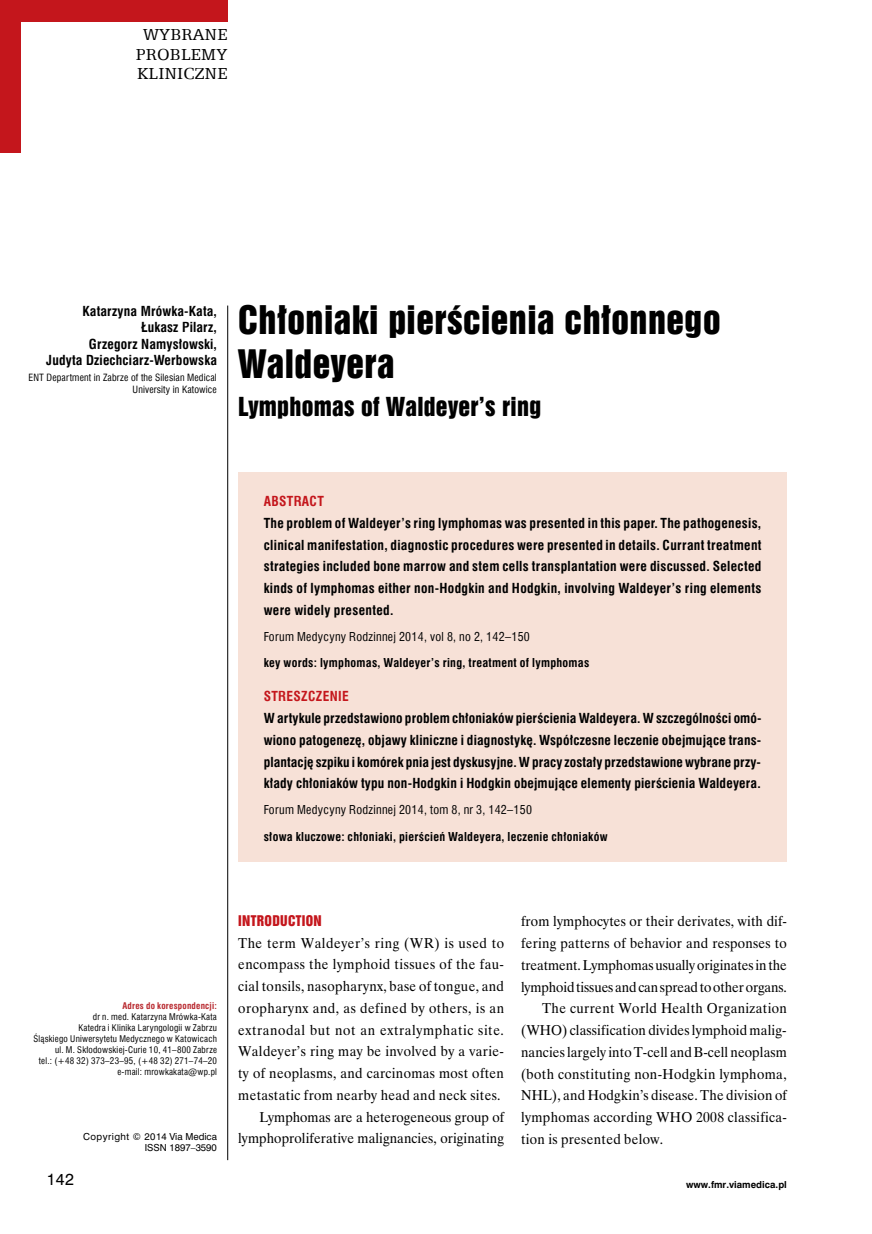
<style>
.page{position:relative;width:872px;height:1234px;background:#fff}
.page>*{position:absolute;margin:0;border:0;box-sizing:border-box;transform-origin:0 0}
.t1{font:36px/44px "Swis 921 EU";letter-spacing:.01em;color:#000}
.t2{font:24px "Swis 921 EU";letter-spacing:.01em;color:#000}
.t3{font:18px/19.5px "Egyptian 505 EU";letter-spacing:.015em;color:#000;text-align:center}
.t4{font:15px "Swis 721 PL";color:#000}
.t5{font:14.25px/21.8px "Time Ibis EE";letter-spacing:.025em;color:#000;text-align:right;scale:.95 1}
.t6{font:14.25px "Time Ibis EE";letter-spacing:-.005em;color:#000;scale:.95 1}
.t7{font:14.25px "Time Ibis EE";letter-spacing:-.01em;color:#000;scale:.95 1}
.t8{font:700 13.5px/21.8px "Swis 721 Cn EU";letter-spacing:.015em;color:#000;text-align:justify}
.t9{font:700 13.5px "Swis 721 Cn EU";letter-spacing:.025em;color:#c4161c}
.t10{font:13.5px "Swis 921 EU";letter-spacing:.025em;color:#c4161c}
.t11{font:700 12px "Swis 721 Cn EU";letter-spacing:.025em;color:#000}
.t12{font:12px "Swis 721 Cn EU";letter-spacing:.025em;color:#000}
.t13{font:9.75px/11.9px "Swis 721 Cn EU";letter-spacing:.01em;color:#000;text-align:right}
.t14{font:9px/11.1px "Swis 721 Cn EU";letter-spacing:.025em;color:#000;text-align:right}
.t15{font:9px/10.8px "Swis 721 PL";color:#000;text-align:right}
.t16{font:700 9px "Swis 721 Cn EU";letter-spacing:.025em;color:#b8292f}
.t17{font:700 9px "Swis 721 PL";color:#000}
</style>
<div class="page">
<hr style="left:227px;top:305px;width:1px;height:854px;background:#000">
<div style="left:0;top:0;width:227px;height:21px;background:#c4161c"></div>
<div style="left:0;top:0;width:21px;height:153px;background:#c4161c"></div>
<div style="left:238px;top:472px;width:549px;height:389px;background:#f7e1d7"></div>
<h3 class="t3" style="left:136px;top:24px;width:93px">WYBRANE<br>PROBLEMY<br>KLINICZNE</h3>
<p class="t8" style="left:46px;top:303px;width:172px;line-height:16.5px;text-align:right">Katarzyna Mrówka-Kata,<br>Łukasz Pilarz,<br>Grzegorz Namysłowski,<br>Judyta Dziechciarz-Werbowska</p>
<p class="t13" style="left:29px;top:372px;width:190px">ENT Department in Zabrze of the Silesian Medical<br>University in Katowice</p>
<h1 class="t1" style="left:238px;top:298px;width:484px">Chłoniaki pierścienia chłonnego<br>Waldeyera</h1>
<h2 class="t2" style="left:238px;top:391px;width:305px">Lymphomas of Waldeyer’s ring</h2>
<p class="t9" style="left:264px;top:493px;width:62px">ABSTRACT</p>
<p class="t8" style="left:264px;top:512px;width:499px">The problem of Waldeyer’s ring lymphomas was presented in this paper. The pathogenesis, clinical manifestation, diagnostic procedures were presented in details. Currant treatment strategies included bone marrow and stem cells transplantation were discussed. Selected kinds of lymphomas either non-Hodgkin and Hodgkin, involving Waldeyer’s ring elements were widely presented.</p>
<p class="t12" style="left:264px;top:628px;width:268px">Forum Medycyny Rodzinnej 2014, vol 8, no 2, 142–150</p>
<p class="t11" style="left:264px;top:655px;width:327px">key words: lymphomas, Waldeyer’s ring, treatment of lymphomas</p>
<p class="t9" style="left:264px;top:688px;width:86px">STRESZCZENIE</p>
<p class="t8" style="left:264px;top:707px;width:499px">W artykule przedstawiono problem chłoniaków pierścienia Waldeyera. W szczególności omó&shy;wiono patogenezę, objawy kliniczne i diagnostykę. Współczesne leczenie obejmujące trans&shy;plantację szpiku i komórek pnia jest dyskusyjne. W pracy zostały przedstawione wybrane przy&shy;kłady chłoniaków typu non-Hodgkin i Hodgkin obejmujące elementy pierścienia Waldeyera.</p>
<p class="t12" style="left:264px;top:802px;width:270px">Forum Medycyny Rodzinnej 2014, tom 8, nr 3, 142–150</p>
<p class="t11" style="left:264px;top:828px;width:345px">słowa kluczowe: chłoniaki, pierścień Waldeyera, leczenie chłoniaków</p>
<p class="t16" style="left:122px;top:999px;width:96px">Adres do korespondencji:</p>
<p class="t14" style="left:33px;top:1010px;width:185px">dr n. med. Katarzyna Mrówka-Kata<br>Katedra i Klinika Laryngologii w Zabrzu<br>Śląskiego Uniwersytetu Medycznego w Katowicach ul. M. Skłodowskiej-Curie 10, 41–800 Zabrze<br>tel.: (+48 32) 373–23–95, (+48 32) 271–74–20 e-mail: mrowkakata@wp.pl</p>
<p class="t4" style="left:47px;top:1169px;width:29px">142</p>
<p class="t15" style="left:83px;top:1130px;width:135px">Copyright © 2014 Via Medica<br>ISSN 1897–3590</p>
<p class="t10" style="left:238px;top:911px;width:85px">INTRODUCTION</p>
<p class="t5" style="left:238px;top:931px;width:281px">The term Waldeyer’s ring (WR) is used to encompass the lymphoid tissues of the fau&shy;cial tonsils, nasopharynx, base of tongue, and oropharynx and, as defined by others, is an extranodal but not an extralymphatic site.<br>Waldeyer’s ring may be involved by a varie&shy;ty of neoplasms, and carcinomas most often metastatic from nearby head and neck sites.<br>Lymphomas are a heterogeneous group of lymphoproliferative malignancies, originating</p>
<p class="t5" style="left:521px;top:910px;width:281px">from lymphocytes or their derivates, with dif-</p>
<p class="t5" style="left:521px;top:931px;width:281px">fering patterns of behavior and responses to</p>
<p class="t6" style="left:521px;top:955px;width:281px">treatment. Lymphomas usually originates in the</p>
<p class="t7" style="left:521px;top:977px;width:281px">lymphoid tissues and can spread to other organs.</p>
<p class="t5" style="left:542px;top:997px;width:259px">The current World Health Organization</p>
<p class="t5" style="left:521px;top:1018px;width:281px">(WHO) classification divides lymphoid malig-</p>
<p class="t5" style="left:521px;top:1040px;width:281px">nancies largely into T-cell and B-cell neoplasm</p>
<p class="t5" style="left:521px;top:1062px;width:281px">(both constituting non-Hodgkin lymphoma,</p>
<p class="t5" style="left:521px;top:1084px;width:281px">NHL), and Hodgkin’s disease. The division of</p>
<p class="t5" style="left:521px;top:1105px;width:281px">lymphomas according WHO 2008 classifica-</p>
<p class="t5" style="left:521px;top:1127px;width:151px">tion is presented below.</p>
<p class="t17" style="left:686px;top:1178px;width:102px">www.fmr.viamedica.pl</p>
</div>
